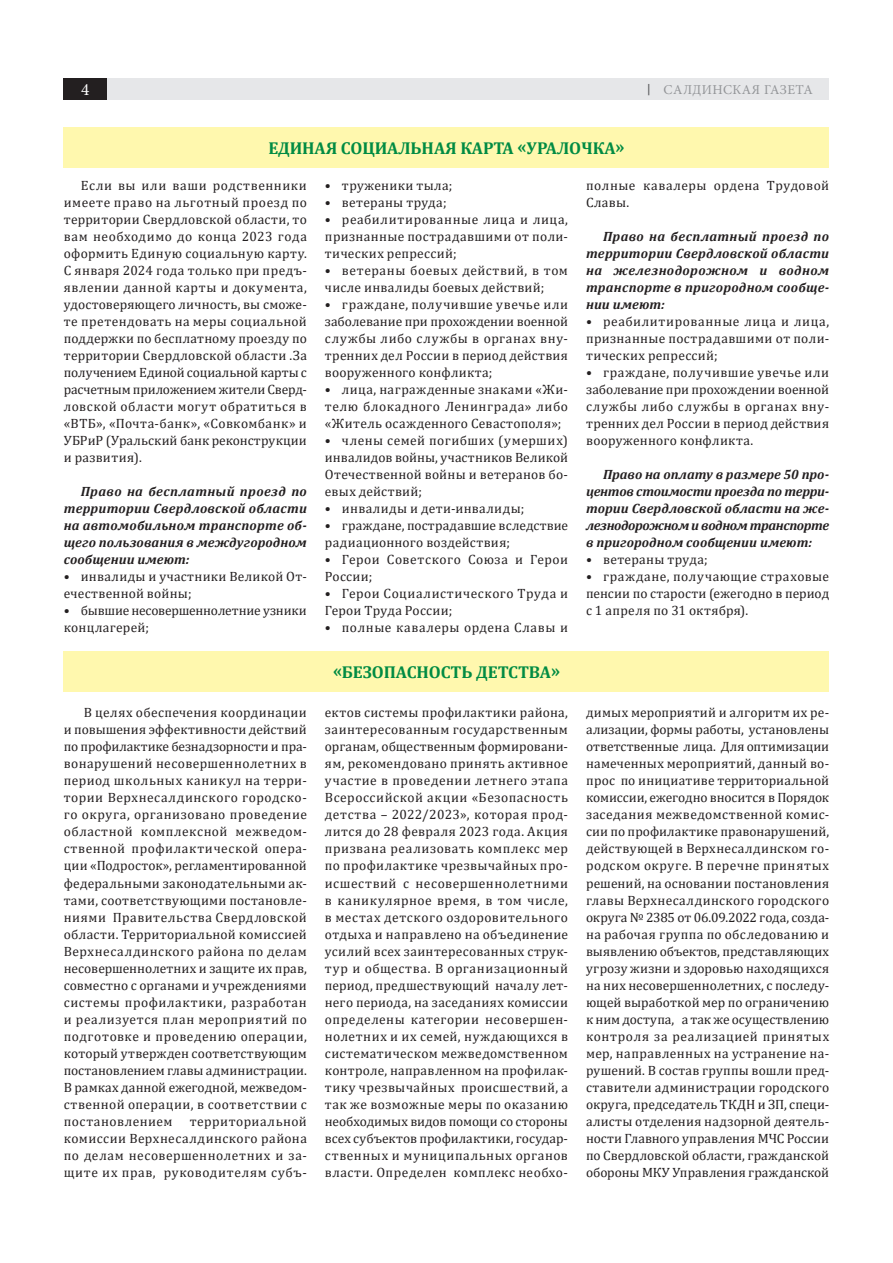
<style>
.page{position:relative;width:893px;height:1263px;background:#fff}
.page>*{position:absolute;margin:0;border:0;box-sizing:border-box;transform-origin:0 0}
.t1{font:700 17.25px "Cambria";letter-spacing:-.005em;color:#008b43}
.t2{font:17.25px "Minion Pro";color:#fff}
.тело{font:13.5px/17px "Cambria";letter-spacing:.025em;color:#231f20;text-align:justify}
.тело-2{font:italic 700 13.5px/17px "Cambria";letter-spacing:.01em;color:#231f20;text-align:justify}
.тело-3{font:13.5px/17px "Cambria";letter-spacing:-.01em;color:#231f20}
.t3{font:13.5px "Minion Pro";letter-spacing:.03em;color:#939598}
.s1{font-family:"Franklin Gothic";color:#57585a}
</style>
<div class="page">
<div style="left:104px;top:78px;width:725px;height:21px;background:#e6e7e9"></div>
<div style="left:64px;top:78px;width:43px;height:21px;background:#231f20"></div>
<div style="left:64px;top:128px;width:765px;height:40px;background:#fff8ae"></div>
<div style="left:64px;top:651px;width:765px;height:41px;background:#fff8ae"></div>
<p class="t2" style="left:81px;top:78px;width:10px">4</p>
<p class="t3" style="left:645px;top:80px;width:169px"><span class="s1">|</span> САЛДИНСКАЯ ГАЗЕТА</p>
<p class="t1" style="left:268px;top:136px;width:358px">ЕДИНАЯ СОЦИАЛЬНАЯ КАРТА «УРАЛОЧКА»</p>
<p class="тело" style="left:64px;top:177px;width:245px;text-indent:17px">Если вы или ваши родственники имеете право на льготный проезд по территории Свердловской области, то вам необходимо до конца 2023 года оформить Единую социальную карту.<br>С января 2024 года только при предъ&shy;явлении данной карты и документа, удостоверяющего личность, вы сможе&shy;те претендовать на меры социальной поддержки по бесплатному проезду по территории Свердловской области .За получением Единой социальной карты с расчетным приложением жители Сверд&shy;ловской области могут обратиться в «ВТБ», «Почта-банк», «Совкомбанк» и УБРиР (Уральский банк реконструкции и развития).</p>
<p class="тело-2" style="left:64px;top:483px;width:245px;text-indent:17px">Право на бесплатный проезд по территории Свердловской области на автомобильном транспорте об&shy;щего пользования в междугородном сообщении имеют:</p>
<p class="тело" style="left:64px;top:568px;width:245px">• инвалиды и участники Великой От&shy;ечественной войны;</p>
<p class="тело-3" style="left:64px;top:602px;width:245px">• бывшие несовершеннолетние узники концлагерей;</p>
<p class="тело" style="left:64px;top:704px;width:245px;text-indent:20px">В целях обеспечения координации и повышения эффективности действий по профилактике безнадзорности и пра&shy;вонарушений несовершеннолетних в период школьных каникул на терри&shy;тории Верхнесалдинского городско&shy;го округа, организовано проведение областной комплексной межведом&shy;ственной профилактической опера&shy;ции «Подросток», регламентированной федеральными законодательными ак&shy;тами, соответствующими постановле&shy;ниями Правительства Свердловской области. Территориальной комиссией Верхнесалдинского района по делам несовершеннолетних и защите их прав, совместно с органами и учреждениями системы профилактики, разработан и реализуется план мероприятий по подготовке и проведению операции, который утвержден соответствующим постановлением главы администрации.<br>В рамках данной ежегодной, межведом&shy;ственной операции, в соответствии с постановлением</p>
<p class="тело" style="left:64px;top:1112px;width:245px;text-indent:126px">территориальной комиссии Верхнесалдинского района по делам несовершеннолетних и за&shy;щите их прав, руководителям субъ-</p>
<p class="тело" style="left:325px;top:177px;width:129px">• труженики тыла;</p>
<p class="тело" style="left:325px;top:194px;width:123px">• ветераны труда;</p>
<p class="тело" style="left:325px;top:211px;width:245px">• реабилитированные лица и лица, признанные пострадавшими от поли&shy;тических репрессий;</p>
<p class="тело" style="left:325px;top:262px;width:245px">• ветераны боевых действий, в том числе инвалиды боевых действий;</p>
<p class="тело" style="left:325px;top:296px;width:245px">• граждане, получившие увечье или заболевание при прохождении военной службы либо службы в органах вну&shy;тренних дел России в период действия вооруженного конфликта;</p>
<p class="тело" style="left:325px;top:381px;width:245px">• лица, награжденные знаками «Жи&shy;телю блокадного Ленинграда» либо «Житель осажденного Севастополя»;</p>
<p class="тело" style="left:325px;top:432px;width:245px">• члены семей погибших (умерших) инвалидов войны, участников Великой Отечественной войны и ветеранов бо&shy;евых действий;</p>
<p class="тело" style="left:325px;top:500px;width:201px">• инвалиды и дети-инвалиды;</p>
<p class="тело" style="left:325px;top:517px;width:245px">• граждане, пострадавшие вследствие радиационного воздействия;</p>
<p class="тело" style="left:325px;top:551px;width:245px">• Герои Советского Союза и Герои<br>России;</p>
<p class="тело" style="left:325px;top:585px;width:245px">• Герои Социалистического Труда и<br>Герои Труда России;</p>
<p class="тело" style="left:325px;top:619px;width:245px">• полные кавалеры ордена Славы и</p>
<p class="t1" style="left:333px;top:660px;width:228px">«БЕЗОПАСНОСТЬ ДЕТСТВА»</p>
<p class="тело" style="left:586px;top:177px;width:245px">полные кавалеры ордена Трудовой<br>Славы.</p>
<p class="тело-2" style="left:586px;top:228px;width:245px;text-indent:17px">Право на бесплатный проезд по территории Свердловской области на железнодорожном и водном транспорте в пригородном сообще&shy;нии имеют:</p>
<p class="тело" style="left:586px;top:313px;width:245px">• реабилитированные лица и лица, признанные пострадавшими от поли&shy;тических репрессий;</p>
<p class="тело" style="left:586px;top:364px;width:245px">• граждане, получившие увечье или заболевание при прохождении военной службы либо службы в органах вну&shy;тренних дел России в период действия вооруженного конфликта.</p>
<p class="тело-2" style="left:586px;top:466px;width:245px;text-indent:17px">Право на оплату в размере 50 про&shy;центов стоимости проезда по терри&shy;тории Свердловской области на же&shy;лезнодорожном и водном транспорте в пригородном сообщении имеют:</p>
<p class="тело" style="left:586px;top:551px;width:123px">• ветераны труда;</p>
<p class="тело" style="left:586px;top:568px;width:245px">• граждане, получающие страховые пенсии по старости (ежегодно в период с 1 апреля по 31 октября).</p>
<p class="тело" style="left:325px;top:704px;width:245px">ектов системы профилактики района, заинтересованным государственным органам, общественным формировани&shy;ям, рекомендовано принять активное участие в проведении летнего этапа Всероссийской акции «Безопасность детства – 2022/2023», которая прод&shy;лится до 28 февраля 2023 года. Акция призвана реализовать комплекс мер по профилактике чрезвычайных про&shy;исшествий с несовершеннолетними в каникулярное время, в том числе, в местах детского оздоровительного отдыха и направлено на объединение усилий всех заинтересованных струк&shy;тур и общества. В организационный период, предшествующий началу лет&shy;него периода, на заседаниях комиссии определены категории несовершен&shy;нолетних и их семей, нуждающихся в систематическом межведомственном контроле, направленном на профилак&shy;тику чрезвычайных происшествий, а так же возможные меры по оказанию необходимых видов помощи со стороны всех субъектов профилактики, государ&shy;ственных и муниципальных органов власти. Определен комплекс необхо-</p>
<p class="тело" style="left:586px;top:704px;width:245px">димых мероприятий и алгоритм их ре&shy;ализации, формы работы, установлены ответственные лица. Для оптимизации намеченных мероприятий, данный во&shy;прос по инициативе территориальной комиссии, ежегодно вносится в Порядок заседания межведомственной комис&shy;сии по профилактике правонарушений, действующей в Верхнесалдинском го&shy;родском округе. В перечне принятых решений, на основании постановления главы Верхнесалдинского городского округа № 2385 от 06.09.2022 года, созда&shy;на рабочая группа по обследованию и выявлению объектов, представляющих угрозу жизни и здоровью находящихся на них несовершеннолетних, с последу&shy;ющей выработкой мер по ограничению к ним доступа, а так же осуществлению контроля за реализацией принятых мер, направленных на устранение на&shy;рушений. В состав группы вошли пред&shy;ставители администрации городского округа, председатель ТКДН и ЗП, специ&shy;алисты отделения надзорной деятель&shy;ности Главного управления МЧС России по Свердловской области, гражданской обороны МКУ Управления гражданской</p>
</div>
